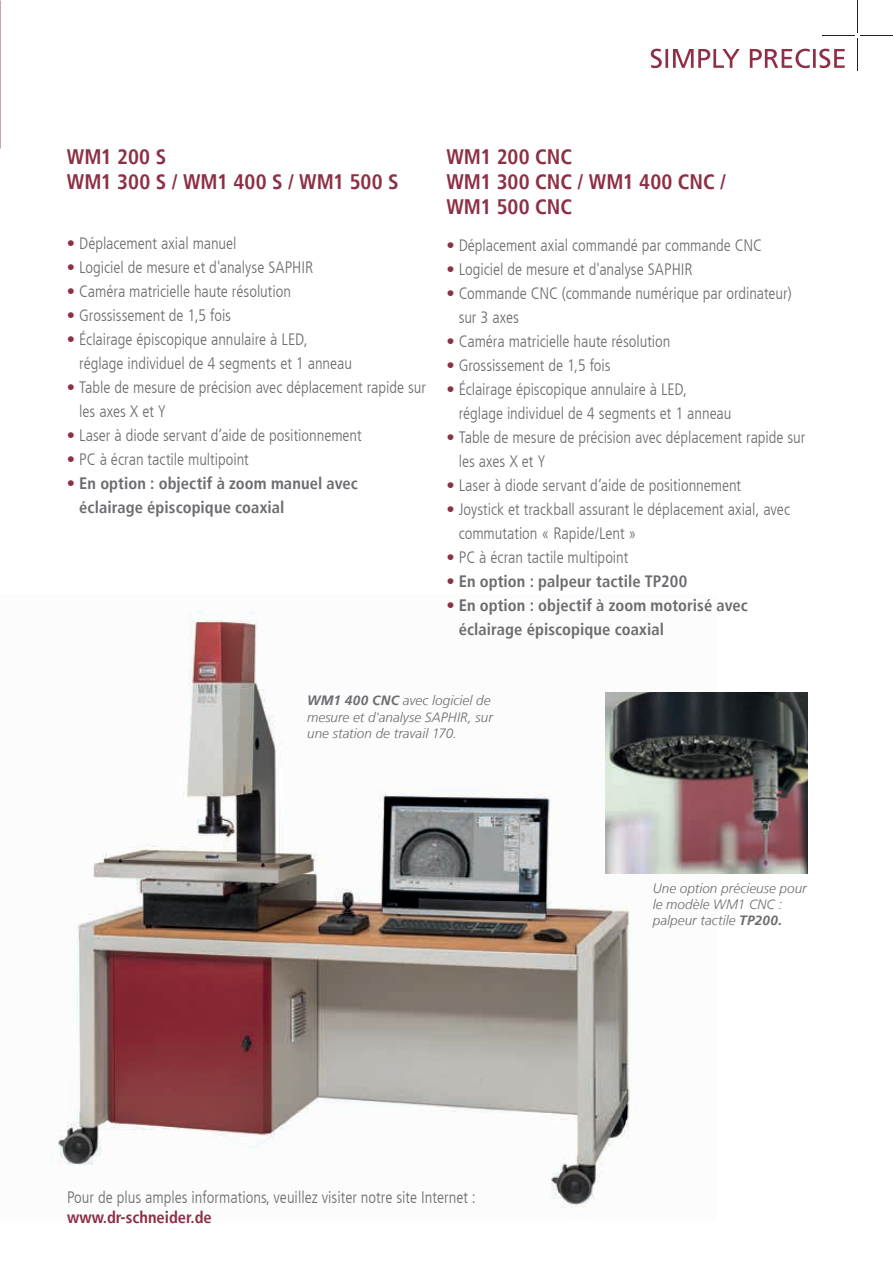
<style>
.page{position:relative;width:893px;height:1263px;background:#fff}
.page>*{position:absolute;margin:0;border:0;box-sizing:border-box;transform-origin:0 0}
.t1{font:700 condensed 21px/25.2px "Frutiger LT";color:#8d2f45}
.t2{font:300 condensed 16.5px/24px "Frutiger LT";color:#6c6d70}
.t3{font:700 condensed 16.5px/24px "Frutiger LT";letter-spacing:.005em;color:#6c6d70}
.t4{font:700 condensed 16.5px "Frutiger LT";color:#8d2f45}
.t5{font:italic 300 13.5px/16.2px "Frutiger LT";letter-spacing:.005em;color:#6c6d70}
.s1{color:#8d2f45}
.s2{font-weight:300;color:#8d2f45}
.s3{font-weight:700}
</style>
<div class="page">
<hr style="left:857px;top:0;width:1px;height:32px;background:#231f20">
<hr style="left:861px;top:35px;width:32px;height:1px;background:#231f20">
<hr style="left:823px;top:35px;width:32px;height:1px;background:#231f20">
<hr style="left:857px;top:38px;width:1px;height:33px;background:#231f20">
<svg style="left:651px;top:49px;width:194px;height:19px"></svg>
<img style="left:58px;top:611px;width:658px;height:597px">
<img style="left:605px;top:692px;width:202px;height:181px">
<p class="t1" style="left:67px;top:144px;width:333px">WM1 200 S<br>WM1 300 S / WM1 400 S / WM1 500 S</p>
<p class="t2" style="left:67px;top:232px;width:171px"><span class="s1">•</span> Déplacement axial manuel</p>
<p class="t2" style="left:67px;top:256px;width:248px"><span class="s1">•</span> Logiciel de mesure et d'analyse SAPHIR</p>
<p class="t2" style="left:67px;top:280px;width:226px"><span class="s1">•</span> Caméra matricielle haute résolution</p>
<p class="t2" style="left:67px;top:304px;width:166px"><span class="s1">•</span> Grossissement de 1,5 fois</p>
<p class="t2" style="left:79px;top:328px;width:274px;text-indent:-12px"><span class="s1">•</span> Éclairage épiscopique annulaire à LED, réglage individuel de 4 segments et 1 anneau</p>
<p class="t2" style="left:79px;top:376px;width:348px;text-indent:-12px"><span class="s1">•</span> Table de mesure de précision avec déplacement rapide sur les axes X et Y</p>
<p class="t2" style="left:67px;top:424px;width:296px"><span class="s1">•</span> Laser à diode servant d’aide de positionnement</p>
<p class="t2" style="left:67px;top:448px;width:183px"><span class="s1">•</span> PC à écran tactile multipoint</p>
<p class="t3" style="left:79px;top:472px;width:280px;text-indent:-12px"><span class="s2">•</span> En option : objectif à zoom manuel avec éclairage épiscopique coaxial</p>
<p class="t1" style="left:446px;top:144px;width:281px">WM1 200 CNC<br>WM1 300 CNC / WM1 400 CNC /<br>WM1 500 CNC</p>
<p class="t2" style="left:446px;top:234px;width:317px"><span class="s1">•</span> Déplacement axial commandé par commande CNC</p>
<p class="t2" style="left:446px;top:258px;width:248px"><span class="s1">•</span> Logiciel de mesure et d'analyse SAPHIR</p>
<p class="t2" style="left:459px;top:282px;width:335px;text-indent:-12px"><span class="s1">•</span> Commande CNC (commande numérique par ordinateur) sur 3 axes</p>
<p class="t2" style="left:446px;top:330px;width:226px"><span class="s1">•</span> Caméra matricielle haute résolution</p>
<p class="t2" style="left:446px;top:354px;width:166px"><span class="s1">•</span> Grossissement de 1,5 fois</p>
<p class="t2" style="left:459px;top:378px;width:274px;text-indent:-12px"><span class="s1">•</span> Éclairage épiscopique annulaire à LED, réglage individuel de 4 segments et 1 anneau</p>
<p class="t2" style="left:459px;top:426px;width:348px;text-indent:-12px"><span class="s1">•</span> Table de mesure de précision avec déplacement rapide sur les axes X et Y</p>
<p class="t2" style="left:446px;top:474px;width:296px"><span class="s1">•</span> Laser à diode servant d’aide de positionnement</p>
<p class="t2" style="left:459px;top:498px;width:333px;text-indent:-12px"><span class="s1">•</span> Joystick et trackball assurant le déplacement axial, avec commutation « Rapide/Lent »</p>
<p class="t2" style="left:446px;top:546px;width:183px"><span class="s1">•</span> PC à écran tactile multipoint</p>
<p class="t3" style="left:446px;top:569px;width:242px"><span class="s2">•</span> En option : palpeur tactile TP200</p>
<p class="t3" style="left:459px;top:593px;width:291px;text-indent:-12px"><span class="s2">•</span> En option : objectif à zoom motorisé avec éclairage épiscopique coaxial</p>
<p class="t5" style="left:307px;top:693px;width:187px"><span class="s3">WM1 400 CNC</span> avec logiciel de mesure et d'analyse SAPHIR, sur une station de travail 170.</p>
<p class="t2" style="left:67px;top:1186px;width:410px">Pour de plus amples informations, veuillez visiter notre site Internet :</p>
<p class="t4" style="left:67px;top:1207px;width:146px">www.dr-schneider.de</p>
<p class="t5" style="left:653px;top:880px;width:156px">Une option précieuse pour le modèle WM1 CNC : palpeur tactile <span class="s3">TP200.</span></p>
</div>
